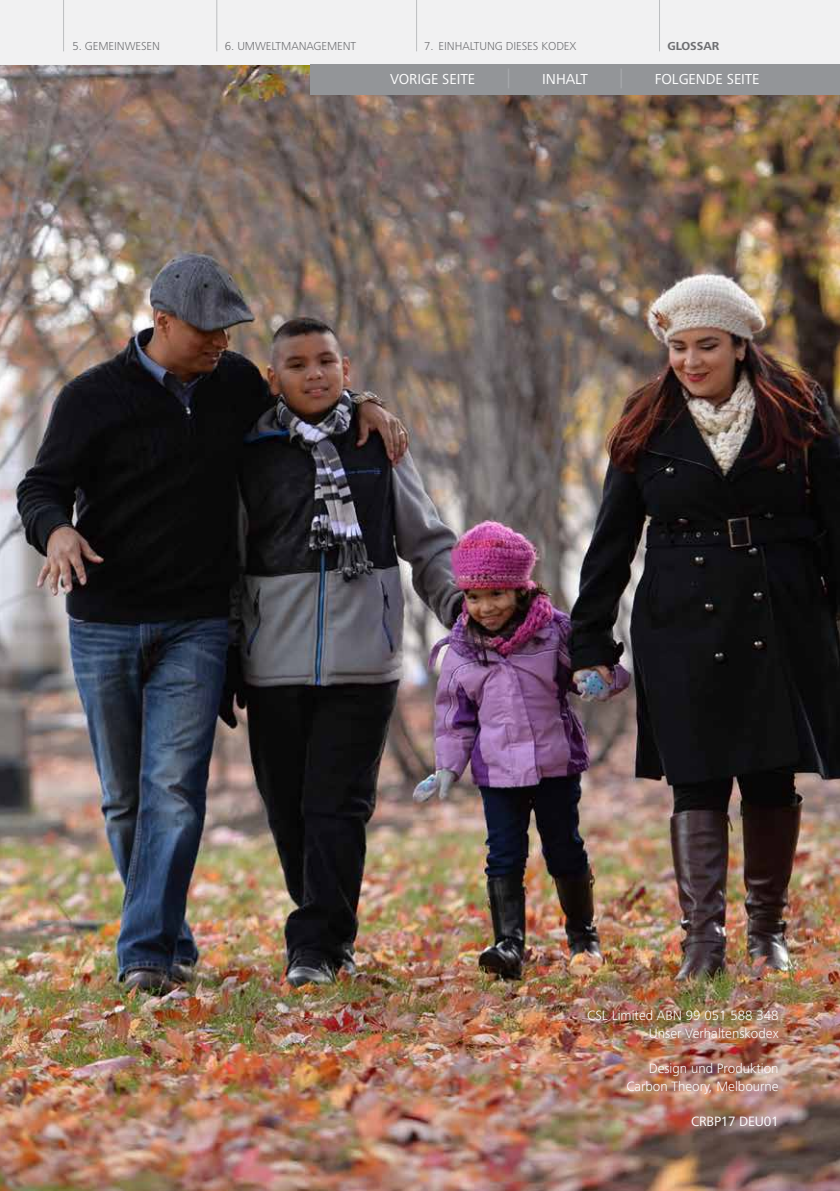
<style>
.page{position:relative;width:840px;height:1191px;background:#fff}
.page>*{position:absolute;margin:0;border:0;box-sizing:border-box;transform-origin:0 0}
.t1{font:15px "Frutiger Next LTW1 G";letter-spacing:-.005em;color:#fff}
.t2{font:300 14px/18px "Frutiger Next LTW1 G";color:#fff;text-align:right}
.t3{font:14px "Frutiger Next LTW1 G";letter-spacing:-.015em;color:#fff}
.t4{font:300 12px "Frutiger Next LTW1 G";letter-spacing:-.005em;color:#6d6e71}
.t5{font:700 12px "Frutiger Next LTW1 G";letter-spacing:-.005em;color:#6d6e71}
</style>
<div class="page">
<img style="left:0;top:64px;width:839px;height:1127px">
<div style="left:0;top:0;width:839px;height:64px;background:#f1f1f2"></div>
<hr style="left:63px;top:0;width:1px;height:51px;background:#bcbec0">
<hr style="left:216px;top:0;width:1px;height:51px;background:#bcbec0">
<hr style="left:416px;top:0;width:1px;height:51px;background:#bcbec0">
<hr style="left:658px;top:0;width:1px;height:51px;background:#bcbec0">
<div style="left:310px;top:64px;width:529px;height:30px;background:#939598"></div>
<p class="t4" style="left:72px;top:39px;width:89px">5. GEMEINWESEN</p>
<p class="t4" style="left:225px;top:39px;width:133px">6. UMWELTMANAGEMENT</p>
<p class="t4" style="left:424px;top:39px;width:154px">7. EINHALTUNG DIESES KODEX</p>
<p class="t5" style="left:667px;top:39px;width:53px">GLOSSAR</p>
<p class="t1" style="left:390px;top:70px;width:86px">VORIGE SEITE</p>
<p class="t1" style="left:542px;top:70px;width:47px">INHALT</p>
<p class="t1" style="left:654px;top:70px;width:106px">FOLGENDE SEITE</p>
<p class="t5" style="left:247px;top:39px;width:128px">MWELTMANAGEMENT</p>
<p class="t4" style="left:688px;top:39px;width:26px">SSAR</p>
<p class="t2" style="left:587px;top:1006px;width:193px">CSL Limited ABN 99 051 588 348<br>Unser Verhaltenskodex</p>
<p class="t2" style="left:626px;top:1059px;width:154px">Design und Produktion<br>Carbon Theory, Melbourne</p>
<p class="t3" style="left:690px;top:1113px;width:89px">CRBP17 DEU01</p>
</div>
